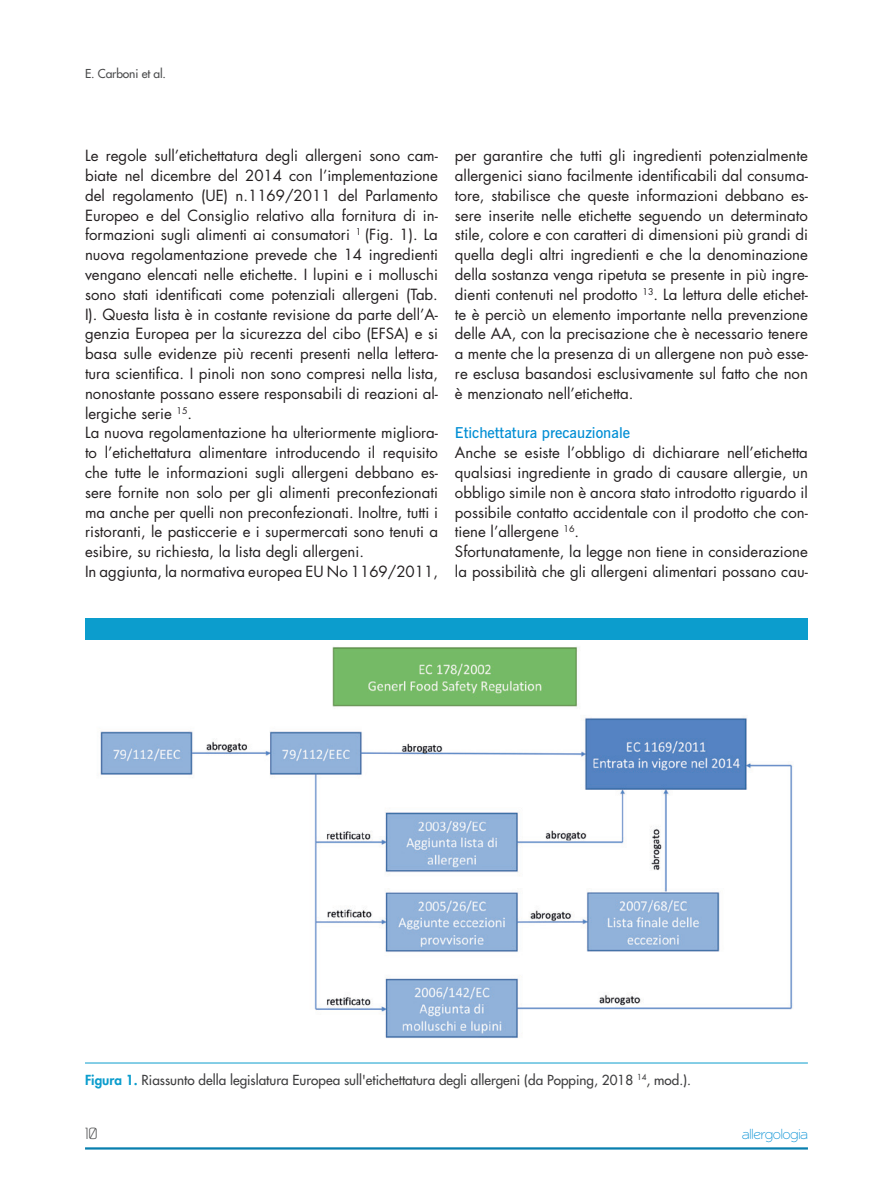
<style>
.page{position:relative;width:893px;height:1191px;background:#fff}
.page>*{position:absolute;margin:0;border:0;box-sizing:border-box;transform-origin:0 0}
.t1{font:15px/19.8px "Futura Std";color:#231f20}
.t2{font:600 15px "News Gothic BT";color:#008ed4}
.t3{font:15px "Rawengulk Sans";color:#008ed4}
.t4{font:300 15px "Prime";color:#4b4c4d}
.t5{font:500 13.5px "Futura Std";color:#3e3e3f}
.t6{font:500 12px "Futura Std";letter-spacing:-.01em;color:#4b4c4d}
.s1{font-weight:800;color:#0c9dcd}
</style>
<div class="page">
<hr style="left:85px;top:1147px;width:723px;height:2px;background:#087fae">
<img style="left:100px;top:646px;width:693px;height:392px">
<div style="left:85px;top:618px;width:723px;height:21px;background:#0c9dcd"></div>
<hr style="left:85px;top:1062px;width:723px;height:1px;background:#0c9dcd">
<p class="t6" style="left:85px;top:66px;width:83px">E. Carboni et al.</p>
<p class="t1" style="left:85px;top:146px;width:354px">Le regole sull’etichettatura degli allergeni sono cam&shy;biate nel dicembre del 2014 con l’implementazione del regolamento (UE) n.1169/2011 del Parlamento Europeo e del Consiglio relativo alla fornitura di in&shy;formazioni sugli alimenti ai consumatori <sup>1</sup> (Fig. 1). La nuova regolamentazione prevede che 14 ingredienti vengano elencati nelle etichette. I lupini e i molluschi sono stati identificati come potenziali allergeni (Tab.<br>I). Questa lista è in costante revisione da parte dell’A&shy;genzia Europea per la sicurezza del cibo (EFSA) e si basa sulle evidenze più recenti presenti nella lettera&shy;tura scientifica. I pinoli non sono compresi nella lista, nonostante possano essere responsabili di reazioni al&shy;lergiche serie <sup>15</sup>.<br>La nuova regolamentazione ha ulteriormente migliora&shy;to l’etichettatura alimentare introducendo il requisito che tutte le informazioni sugli allergeni debbano es&shy;sere fornite non solo per gli alimenti preconfezionati ma anche per quelli non preconfezionati. Inoltre, tutti i ristoranti, le pasticcerie e i supermercati sono tenuti a esibire, su richiesta, la lista degli allergeni.<br>In aggiunta, la normativa europea EU No 1169/2011,</p>
<p class="t1" style="left:455px;top:146px;width:354px;text-align:justify">per garantire che tutti gli ingredienti potenzialmente allergenici siano facilmente identificabili dal consuma&shy;tore, stabilisce che queste informazioni debbano es&shy;sere inserite nelle etichette seguendo un determinato stile, colore e con caratteri di dimensioni più grandi di quella degli altri ingredienti e che la denominazione della sostanza venga ripetuta se presente in più ingre&shy;dienti contenuti nel prodotto <sup>13</sup>. La lettura delle etichet&shy;te è perciò un elemento importante nella prevenzione delle AA, con la precisazione che è necessario tenere a mente che la presenza di un allergene non può esse&shy;re esclusa basandosi esclusivamente sul fatto che non è menzionato nell’etichetta.</p>
<p class="t2" style="left:455px;top:424px;width:177px">Etichettatura precauzionale</p>
<p class="t1" style="left:455px;top:443px;width:354px">Anche se esiste l’obbligo di dichiarare nell’etichetta qualsiasi ingrediente in grado di causare allergie, un obbligo simile non è ancora stato introdotto riguardo il possibile contatto accidentale con il prodotto che con&shy;tiene l’allergene <sup>16</sup>.<br>Sfortunatamente, la legge non tiene in considerazione la possibilità che gli allergeni alimentari possano cau-</p>
<p class="t5" style="left:85px;top:1071px;width:608px"><span class="s1">Figura 1.</span> Riassunto della legislatura Europea sull'etichettatura degli allergeni (da Popping, 2018 <sup>14</sup>, mod.).</p>
<p class="t4" style="left:85px;top:1125px;width:15px">10</p>
<p class="t3" style="left:742px;top:1125px;width:67px">allergologia</p>
</div>
